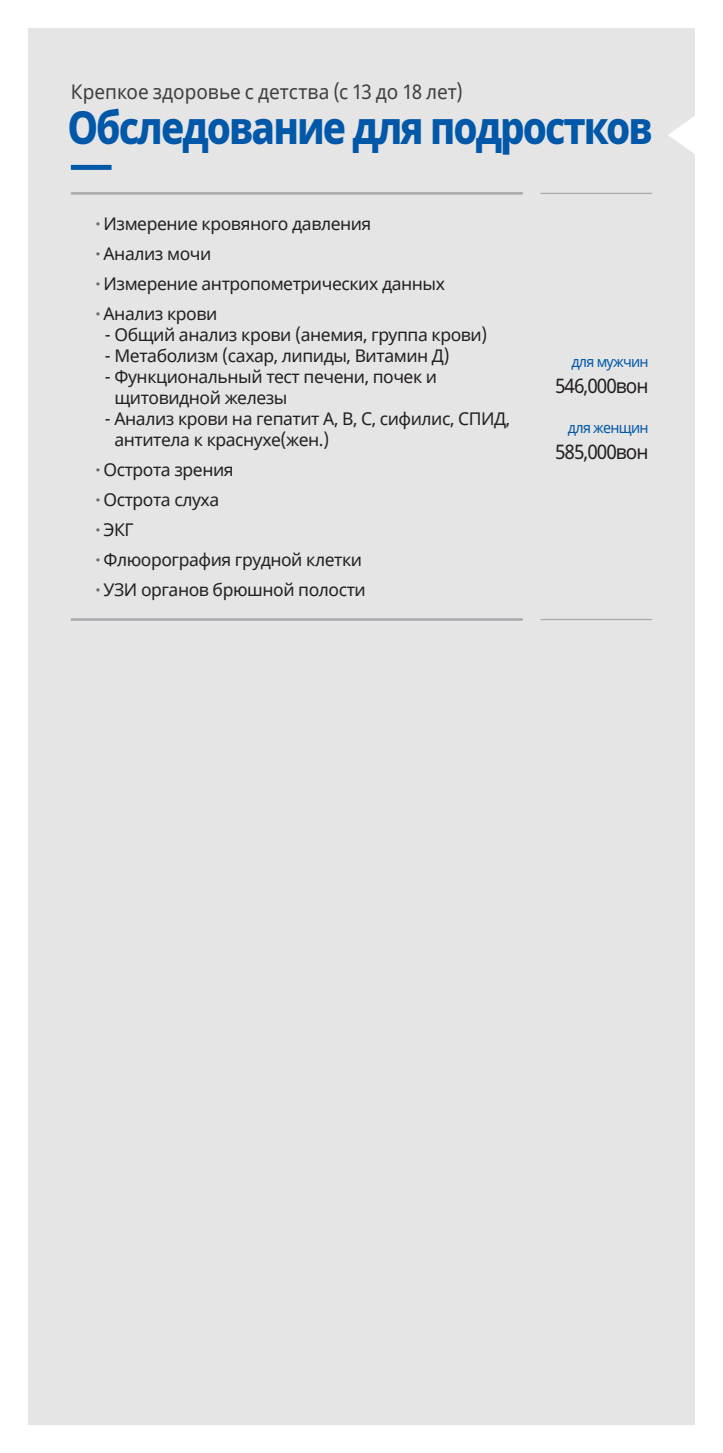
<style>
.page{position:relative;width:723px;height:1453px;background:#fff}
.page>*{position:absolute;margin:0;border:0;box-sizing:border-box;transform-origin:0 0}
.t1{font:800 45.5px "Noto Sans";letter-spacing:-.05em;color:#0157a8;scale:.85 1}
.t2{font:20.25px "Noto Sans";color:#3e3e3f;scale:.94 1}
.t3{font:20px "Noto Sans";letter-spacing:-.05em;color:#231f20;scale:.95 1}
.t4{font:17.5px/21px "Noto Sans";letter-spacing:-.025em;color:#231f20}
.t5{font:15px "Noto Sans";letter-spacing:-.05em;color:#0157a8;scale:.95 1}
</style>
<div class="page">
<div style="left:28px;top:28px;width:666px;height:1396px;background:#e5e5e5"></div>
<svg style="left:668px;top:115px;width:27px;height:40px"></svg>
<div style="left:71px;top:165px;width:41px;height:5px;background:#0157a8"></div>
<hr style="left:523px;top:193px;width:129px;height:1px;background:#a8a9ad">
<hr style="left:523px;top:619px;width:129px;height:1px;background:#a8a9ad">
<hr style="left:71px;top:192px;width:452px;height:3px;background:#a8a9ad">
<hr style="left:71px;top:618px;width:452px;height:3px;background:#a8a9ad">
<div style="left:523px;top:181px;width:17px;height:539px;background:#e5e5e5"></div>
<p class="t2" style="left:71px;top:78px;width:418px">Крепкое здоровье с детства (с 13 до 18 лет)</p>
<p class="t1" style="left:67px;top:95px;width:690px">Обследование для подростков</p>
<p class="t4" style="left:96px;top:213px;width:277px"><sup>●</sup> Измерение кровяного давления</p>
<p class="t4" style="left:96px;top:243px;width:117px"><sup>●</sup> Анализ мочи</p>
<p class="t4" style="left:96px;top:273px;width:351px"><sup>●</sup> Измерение антропометрических данных</p>
<p class="t4" style="left:96px;top:303px;width:123px"><sup>●</sup> Анализ крови</p>
<p class="t4" style="left:105px;top:324px;width:384px">- Общий анализ крови (анемия, группа крови)</p>
<p class="t4" style="left:105px;top:345px;width:346px">- Метаболизм (сахар, липиды, Витамин Д)</p>
<p class="t4" style="left:114px;top:366px;width:324px;text-indent:-10px">- Функциональный тест печени, почек и щитовидной железы</p>
<p class="t4" style="left:114px;top:408px;width:397px;text-indent:-10px">- Анализ крови на гепатит А, В, С, сифилис, СПИД, антитела к краснухе(жен.)</p>
<p class="t4" style="left:96px;top:459px;width:139px"><sup>●</sup> Острота зрения</p>
<p class="t4" style="left:96px;top:489px;width:125px"><sup>●</sup> Острота слуха</p>
<p class="t4" style="left:96px;top:519px;width:40px"><sup>●</sup> ЭКГ</p>
<p class="t4" style="left:96px;top:549px;width:268px"><sup>●</sup> Флюорография грудной клетки</p>
<p class="t4" style="left:96px;top:579px;width:272px"><sup>●</sup> УЗИ органов брюшной полости</p>
<p class="t5" style="left:571px;top:351px;width:83px">для мужчин</p>
<p class="t3" style="left:555px;top:372px;width:100px">546,000вон</p>
<p class="t5" style="left:568px;top:417px;width:86px">для женщин</p>
<p class="t3" style="left:555px;top:438px;width:100px">585,000вон</p>
</div>
